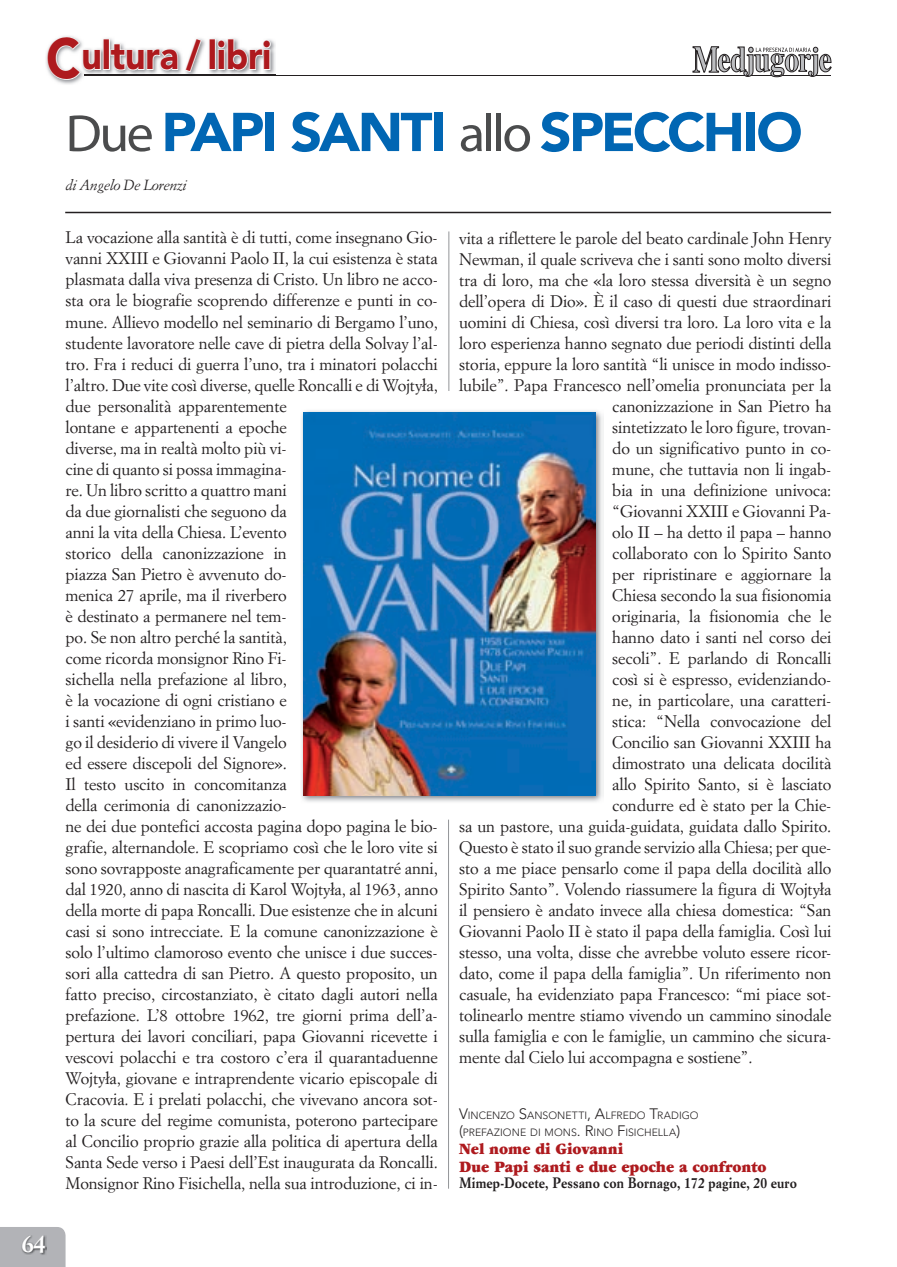
<style>
.page{position:relative;width:897px;height:1267px;background:#fff}
.page>*{position:absolute;margin:0;border:0;box-sizing:border-box;transform-origin:0 0}
.t1{font:900 54px "Avenir LT Std";letter-spacing:-.05em;color:#0166b3}
.t2{font:900 39.15px "Avenir LT Std";letter-spacing:-.005em;color:#ae1a1e;scale:.91 1}
.t3{font:700 24px "Simoncini Garamond Std";color:#fff;scale:1.06 1}
.t4{font:16.5px/21px "Simoncini Garamond Std";letter-spacing:-.005em;color:#231f20}
.t5{font:16.5px/18px "ITC Garamond Std Ult";color:#ae1a1e;scale:.91 1}
.t6{font:700 14.85px "Simoncini Garamond Std";letter-spacing:.01em;color:#231f20;scale:.91 1}
.t7{font:italic 14.4px "Simoncini Garamond Std";letter-spacing:-.025em;color:#231f20}
.t8{font:300 10.5px/16.5px "Avenir LT Std";letter-spacing:.005em;color:#231f20}
.s1{font-size:56.1px}
.s2{font-family:"Myriad Pro";font-weight:400;font-size:52.5px;color:#4b4c4d}
.s3{font-size:15px}
</style>
<div class="page">
<hr style="left:65px;top:212px;width:766px;height:1px;background:#231f20">
<img style="left:301px;top:411px;width:302px;height:391px">
<img style="left:304px;top:412px;width:291px;height:383px">
<hr style="left:448px;top:231px;width:1px;height:160px;background:#939598">
<hr style="left:448px;top:819px;width:1px;height:369px;background:#939598">
<hr style="left:84px;top:75px;width:747px;height:1px;background:#231f20">
<svg style="left:692px;top:46px;width:139px;height:31px"></svg>
<img style="left:56px;top:38px;width:219px;height:46px">
<img style="left:102px;top:75px;width:173px;height:1px">
<svg style="left:46px;top:36px;width:56px;height:45px"></svg>
<div style="left:103px;top:39px;width:7px;height:31px;border:2px solid #f8f8f8"></div>
<svg style="left:110px;top:38px;width:92px;height:35px"></svg>
<div style="left:209px;top:39px;width:7px;height:31px;border:2px solid #f8f8f8"></div>
<svg style="left:217px;top:38px;width:54px;height:33px"></svg>
<div style="left:0;top:1227px;width:66px;height:39px;background:#b2b3b7"></div>
<img style="left:22px;top:1234px;width:25px;height:21px">
<h2 class="t2" style="left:46px;top:40px;width:249px"><span class="s1">C</span>ultura / libri</h2>
<h1 class="t1" style="left:66px;top:110px;width:738px"><span class="s2">Due</span> PAPI SANTI <span class="s2">allo</span> SPECCHIO</h1>
<p class="t7" style="left:66px;top:179px;width:122px">di Angelo De Lorenzi</p>
<h3 class="t3" style="left:22px;top:1233px;width:25px">64</h3>
<p class="t4" style="left:66px;top:228px;width:374px">La vocazione alla santità è di tutti, come insegnano Gio&shy;vanni XXIII e Giovanni Paolo II, la cui esistenza è stata plasmata dalla viva presenza di Cristo. Un libro ne acco&shy;sta ora le biografie scoprendo differenze e punti in co&shy;mune. Allievo modello nel seminario di Bergamo l’uno, studente lavoratore nelle cave di pietra della Solvay l’al&shy;tro. Fra i reduci di guerra l’uno, tra i minatori polacchi l’altro. Due vite così diverse, quelle Roncalli e di Wojtyła, due personalità apparentemente<br>lontane e appartenenti a epoche<br>diverse, ma in realtà molto più vi-<br>cine di quanto si possa immagina-<br>re. Un libro scritto a quattro mani<br>da due giornalisti che seguono da<br>anni la vita della Chiesa. L’evento<br>storico della canonizzazione in<br>piazza San Pietro è avvenuto do-<br>menica 27 aprile, ma il riverbero<br>è destinato a permanere nel tem-<br>po. Se non altro perché la santità,<br>come ricorda monsignor Rino Fi-<br>sichella nella prefazione al libro,<br>è la vocazione di ogni cristiano e<br>i santi «evidenziano in primo luo-<br>go il desiderio di vivere il Vangelo<br>ed essere discepoli del Signore».<br>Il testo uscito in concomitanza<br>della cerimonia di canonizzazio-<br>ne dei due pontefici accosta pagina dopo pagina le bio&shy;grafie, alternandole. E scopriamo così che le loro vite si sono sovrapposte anagraficamente per quarantatré anni, dal 1920, anno di nascita di Karol Wojtyła, al 1963, anno della morte di papa Roncalli. Due esistenze che in alcuni casi si sono intrecciate. E la comune canonizzazione è solo l’ultimo clamoroso evento che unisce i due succes&shy;sori alla cattedra di san Pietro. A questo proposito, un fatto preciso, circostanziato, è citato dagli autori nella prefazione. L’8 ottobre 1962, tre giorni prima dell’a&shy;pertura dei lavori conciliari, papa Giovanni ricevette i vescovi polacchi e tra costoro c’era il quarantaduenne Wojtyła, giovane e intraprendente vicario episcopale di Cracovia. E i prelati polacchi, che vivevano ancora sot&shy;to la scure del regime comunista, poterono partecipare al Concilio proprio grazie alla politica di apertura della Santa Sede verso i Paesi dell’Est inaugurata da Roncalli.<br>Monsignor Rino Fisichella, nella sua introduzione, ci in-</p>
<p class="t4" style="left:459px;top:229px;width:374px">vita a riflettere le parole del beato cardinale John Henry</p>
<p class="t4" style="left:459px;top:250px;width:374px">Newman, il quale scriveva che i santi sono molto diversi</p>
<p class="t4" style="left:459px;top:271px;width:373px">tra di loro, ma che «la loro stessa diversità è un segno</p>
<p class="t4" style="left:459px;top:292px;width:374px">dell’opera di Dio». È il caso di questi due straordinari</p>
<p class="t4" style="left:459px;top:313px;width:374px">uomini di Chiesa, così diversi tra loro. La loro vita e la</p>
<p class="t4" style="left:459px;top:334px;width:374px">loro esperienza hanno segnato due periodi distinti della</p>
<p class="t4" style="left:459px;top:355px;width:374px">storia, eppure la loro santità “li unisce in modo indisso-</p>
<p class="t4" style="left:459px;top:376px;width:374px">lubile”. Papa Francesco nell’omelia pronunciata per la</p>
<p class="t4" style="left:612px;top:397px;width:220px">canonizzazione in San Pietro ha</p>
<p class="t4" style="left:612px;top:418px;width:221px">sintetizzato le loro figure, trovan-</p>
<p class="t4" style="left:612px;top:439px;width:220px">do un significativo punto in co-</p>
<p class="t4" style="left:612px;top:460px;width:221px">mune, che tuttavia non li ingab-</p>
<p class="t4" style="left:612px;top:481px;width:220px">bia in una definizione univoca:</p>
<p class="t4" style="left:612px;top:502px;width:220px">“Giovanni XXIII e Giovanni Pa-</p>
<p class="t4" style="left:612px;top:523px;width:221px">olo II – ha detto il papa – hanno</p>
<p class="t4" style="left:612px;top:544px;width:220px">collaborato con lo Spirito Santo</p>
<p class="t4" style="left:612px;top:565px;width:221px">per ripristinare e aggiornare la</p>
<p class="t4" style="left:612px;top:586px;width:220px">Chiesa secondo la sua fisionomia</p>
<p class="t4" style="left:612px;top:607px;width:220px">originaria, la fisionomia che le</p>
<p class="t4" style="left:612px;top:628px;width:220px">hanno dato i santi nel corso dei</p>
<p class="t4" style="left:612px;top:649px;width:220px">secoli”. E parlando di Roncalli</p>
<p class="t4" style="left:612px;top:670px;width:220px">così si è espresso, evidenziando-</p>
<p class="t4" style="left:612px;top:691px;width:220px">ne, in particolare, una caratteri-</p>
<p class="t4" style="left:612px;top:712px;width:220px">stica: “Nella convocazione del</p>
<p class="t4" style="left:612px;top:733px;width:221px">Concilio san Giovanni XXIII ha</p>
<p class="t4" style="left:612px;top:754px;width:220px">dimostrato una delicata docilità</p>
<p class="t4" style="left:612px;top:775px;width:221px">allo Spirito Santo, si è lasciato</p>
<p class="t4" style="left:612px;top:796px;width:220px">condurre ed è stato per la Chie-</p>
<p class="t4" style="left:459px;top:817px;width:374px">sa un pastore, una guida-guidata, guidata dallo Spirito.</p>
<p class="t4" style="left:459px;top:838px;width:374px">Questo è stato il suo grande servizio alla Chiesa; per que-</p>
<p class="t4" style="left:459px;top:859px;width:374px">sto a me piace pensarlo come il papa della docilità allo</p>
<p class="t4" style="left:459px;top:880px;width:374px">Spirito Santo”. Volendo riassumere la figura di Wojtyła</p>
<p class="t4" style="left:459px;top:901px;width:374px">il pensiero è andato invece alla chiesa domestica: “San</p>
<p class="t4" style="left:459px;top:922px;width:374px">Giovanni Paolo II è stato il papa della famiglia. Così lui</p>
<p class="t4" style="left:459px;top:943px;width:374px">stesso, una volta, disse che avrebbe voluto essere ricor-</p>
<p class="t4" style="left:459px;top:964px;width:374px">dato, come il papa della famiglia”. Un riferimento non</p>
<p class="t4" style="left:459px;top:985px;width:374px">casuale, ha evidenziato papa Francesco: “mi piace sot-</p>
<p class="t4" style="left:459px;top:1006px;width:374px">tolinearlo mentre stiamo vivendo un cammino sinodale</p>
<p class="t4" style="left:459px;top:1027px;width:374px">sulla famiglia e con le famiglie, un cammino che sicura-</p>
<p class="t4" style="left:459px;top:1048px;width:295px">mente dal Cielo lui accompagna e sostiene”.</p>
<p class="t8" style="left:459px;top:1107px;width:241px"><span class="s3">V</span>INCENZO <span class="s3">S</span>ANSONETTI<span class="s3">, A</span>LFREDO <span class="s3">T</span>RADIGO <span class="s3">(</span>PREFAZIONE DI MONS<span class="s3">. R</span>INO <span class="s3">F</span>ISICHELLA<span class="s3">)</span></p>
<p class="t5" style="left:459px;top:1140px;width:339px">Nel nome di Giovanni<br>Due Papi santi e due epoche a confronto</p>
<p class="t6" style="left:459px;top:1176px;width:373px">Mimep-Docete, Pessano con Bornago, 172 pagine, 20 euro</p>
</div>
